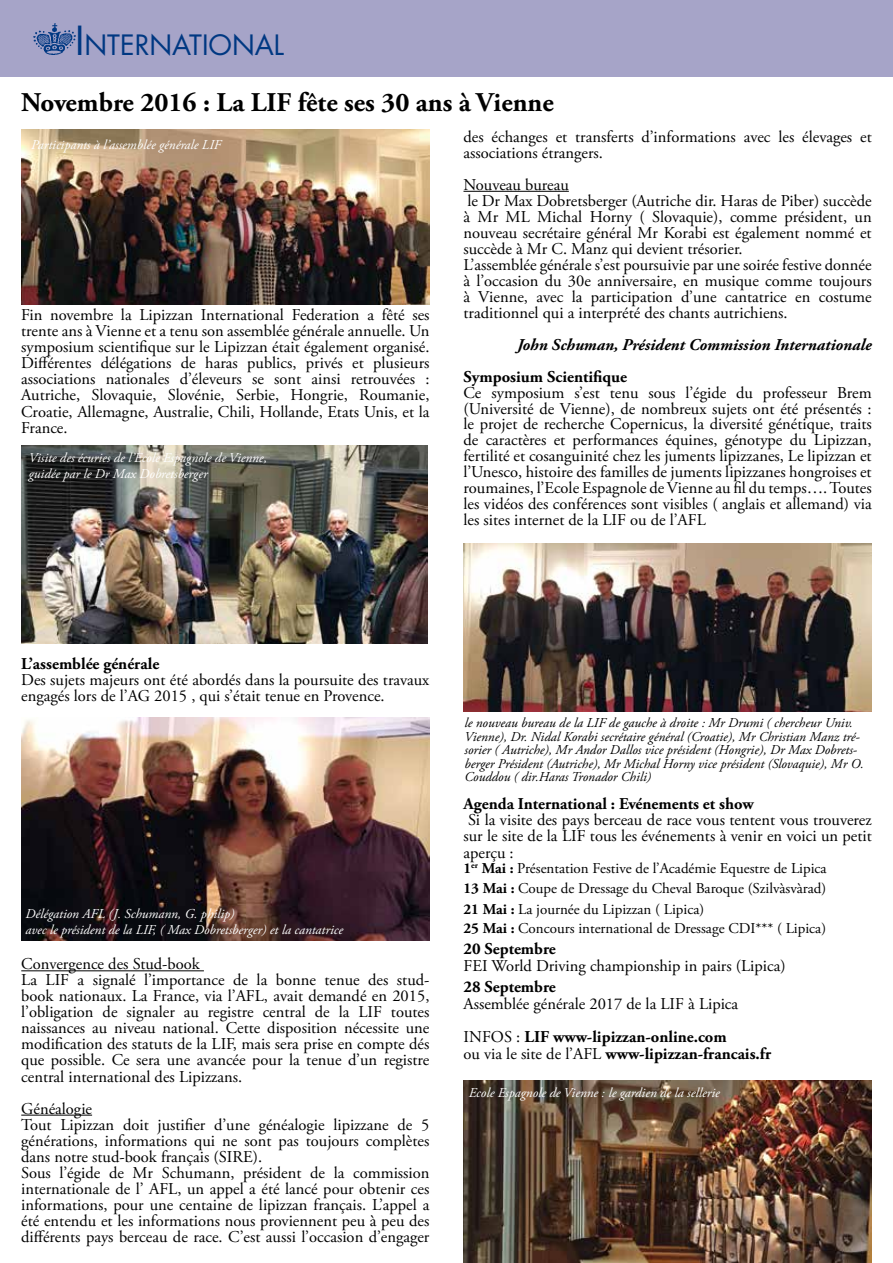
<style>
.page{position:relative;width:893px;height:1263px;background:#fff}
.page>*{position:absolute;margin:0;border:0;box-sizing:border-box;transform-origin:0 0}
.t1{font:27.3px "Futura";color:#003882}
.t2{font:700 27px "Adobe Garamond Pro";color:#000}
.t3{font:16.5px/16px "Adobe Garamond Pro";color:#000}
.t4{font:700 16.5px "Adobe Garamond Pro";color:#000}
.t5{font:italic 700 16.5px "Adobe Garamond Pro";color:#000}
.t6{font:15px/19.5px "Adobe Garamond Pro";color:#000}
.t7{font:italic 13.5px/13.5px "Adobe Garamond Pro";color:#000}
.t8{font:italic 13.5px/16.2px "Adobe Garamond Pro";color:#fff}
.s1{font-size:39px}
.s2{font-weight:700}
.s3{font-weight:400}
</style>
<div class="page">
<hr style="left:892px;top:172px;width:1px;height:612px;background:#e9e8f1">
<div style="left:0;top:0;width:893px;height:77px;background:#a6a4c8"></div>
<img style="left:33px;top:23px;width:42px;height:32px">
<hr style="left:21px;top:970px;width:183px;height:1px;background:#000">
<hr style="left:21px;top:1115px;width:71px;height:1px;background:#000">
<hr style="left:463px;top:191px;width:106px;height:1px;background:#000">
<img style="left:21px;top:130px;width:408px;height:174px">
<img style="left:21px;top:445px;width:406px;height:198px">
<img style="left:463px;top:543px;width:409px;height:168px">
<img style="left:21px;top:718px;width:408px;height:223px">
<img style="left:463px;top:1080px;width:409px;height:183px">
<h1 class="t1" style="left:75px;top:26px;width:196px"><span class="s1">I</span> NTERNATIONAL</h1>
<h2 class="t2" style="left:21px;top:87px;width:534px">Novembre 2016 : La LIF fête ses 30 ans à Vienne</h2>
<p class="t8" style="left:31px;top:137px;width:192px">Participants à l’assemblée générale LIF</p>
<p class="t3" style="left:463px;top:129px;width:410px">des échanges et transferts d’informations avec les élevages et associations étrangers.</p>
<p class="t3" style="left:463px;top:177px;width:410px">Nouveau bureau<br>le Dr Max Dobretsberger (Autriche dir. Haras de Piber) succède à Mr ML Michal Horny ( Slovaquie), comme président, un nouveau secrétaire général Mr Korabi est également nommé et succède à Mr C. Manz qui devient trésorier.<br>L’assemblée générale s’est poursuivie par une soirée festive donnée à l’occasion du 30e anniversaire, en musique comme toujours à Vienne, avec la participation d’une cantatrice en costume traditionnel qui a interprété des chants autrichiens.</p>
<p class="t5" style="left:517px;top:335px;width:356px">John Schuman, Président Commission Internationale</p>
<p class="t4" style="left:463px;top:367px;width:165px">Symposium Scientifique</p>
<p class="t3" style="left:463px;top:385px;width:410px;text-align:justify">Ce symposium s’est tenu sous l’égide du professeur Brem (Université de Vienne), de nombreux sujets ont été présentés : le projet de recherche Copernicus, la diversité génétique, traits de caractères et performances équines, génotype du Lipizzan, fertilité et cosanguinité chez les juments lipizzanes, Le lipizzan et l’Unesco, histoire des familles de juments lipizzanes hongroises et roumaines, l’Ecole Espagnole de Vienne au fil du temps…. Toutes les vidéos des conférences sont visibles ( anglais et allemand) via les sites internet de la LIF ou de l’AFL</p>
<p class="t3" style="left:21px;top:308px;width:410px;text-align:justify">Fin novembre la Lipizzan International Federation a fêté ses trente ans à Vienne et a tenu son assemblée générale annuelle. Un symposium scientifique sur le Lipizzan était également organisé.<br>Différentes délégations de haras publics, privés et plusieurs associations nationales d’éleveurs se sont ainsi retrouvées :<br>Autriche, Slovaquie, Slovénie, Serbie, Hongrie, Roumanie, Croatie, Allemagne, Australie, Chili, Hollande, Etats Unis, et la France.</p>
<p class="t8" style="left:29px;top:450px;width:240px">Visite des écuries de l’Ecole Espagnole de Vienne, guidée par le Dr Max Dobretsberger</p>
<p class="t4" style="left:21px;top:654px;width:140px">L’assemblée générale</p>
<p class="t3" style="left:21px;top:672px;width:410px">Des sujets majeurs ont été abordés dans la poursuite des travaux engagés lors de l’AG 2015 , qui s’était tenue en Provence.</p>
<p class="t8" style="left:26px;top:906px;width:319px">Délégation AFL (J. Schumann, G. philip)<br>avec le président de la LIF, ( Max Dobretsberger) et la cantatrice</p>
<p class="t3" style="left:21px;top:956px;width:410px">Convergence des Stud-book<br>La LIF a signalé l’importance de la bonne tenue des stud&shy;book nationaux. La France, via l’AFL, avait demandé en 2015, l’obligation de signaler au registre central de la LIF toutes naissances au niveau national. Cette disposition nécessite une modification des statuts de la LIF, mais sera prise en compte dés que possible. Ce sera une avancée pour la tenue d’un registre central international des Lipizzans.</p>
<p class="t3" style="left:21px;top:1101px;width:410px">Généalogie<br>Tout Lipizzan doit justifier d’une généalogie lipizzane de 5 générations, informations qui ne sont pas toujours complètes dans notre stud-book français (SIRE).<br>Sous l’égide de Mr Schumann, président de la commission internationale de l’ AFL, un appel a été lancé pour obtenir ces informations, pour une centaine de lipizzan français. L’appel a été entendu et les informations nous proviennent peu à peu des différents pays berceau de race. C’est aussi l’occasion d’engager</p>
<p class="t7" style="left:464px;top:717px;width:401px">le nouveau bureau de la LIF de gauche à droite : Mr Drumi ( chercheur Univ.<br>Vienne), Dr. Nidal Korabi secrétaire général (Croatie), Mr Christian Manz tré&shy;sorier ( Autriche), Mr Andor Dallos vice président (Hongrie), Dr Max Dobrets&shy;berger Président (Autriche), Mr Michal Horny vice président (Slovaquie), Mr O.<br>Couddou ( dir.Haras Tronador Chili)</p>
<p class="t4" style="left:463px;top:794px;width:292px">Agenda International : Evénements et show</p>
<p class="t3" style="left:463px;top:812px;width:410px;text-align:justify">Si la visite des pays berceau de race vous tentent vous trouverez sur le site de la LIF tous les événements à venir en voici un petit aperçu :</p>
<p class="t6" style="left:463px;top:859px;width:365px"><span class="s2">1</span><sup>er</sup> <span class="s2">Mai :</span> Présentation Festive de l’Académie Equestre de Lipica<br><span class="s2">13 Mai :</span> Coupe de Dressage du Cheval Baroque (Szilvàsvàrad)</p>
<p class="t6" style="left:463px;top:900px;width:364px"><span class="s2">21 Mai :</span> La journée du Lipizzan ( Lipica)<br><span class="s2">25 Mai :</span> Concours international de Dressage CDI*** ( Lipica)</p>
<p class="t4" style="left:463px;top:939px;width:94px">20 Septembre</p>
<p class="t3" style="left:463px;top:958px;width:324px">FEI World Driving championship in pairs (Lipica)</p>
<p class="t4" style="left:463px;top:977px;width:94px">28 Septembre</p>
<p class="t3" style="left:463px;top:987px;width:276px;line-height:33.5px">Assemblée générale 2017 de la LIF à Lipica<br>INFOS : <span class="s2">LIF www-lipizzan-online.com</span></p>
<p class="t4" style="left:463px;top:1044px;width:309px"><span class="s3">ou via le site de l’AFL</span> www-lipizzan-francais.fr</p>
<p class="t8" style="left:469px;top:1085px;width:253px">Ecole Espagnole de Vienne : le gardien de la sellerie</p>
</div>
